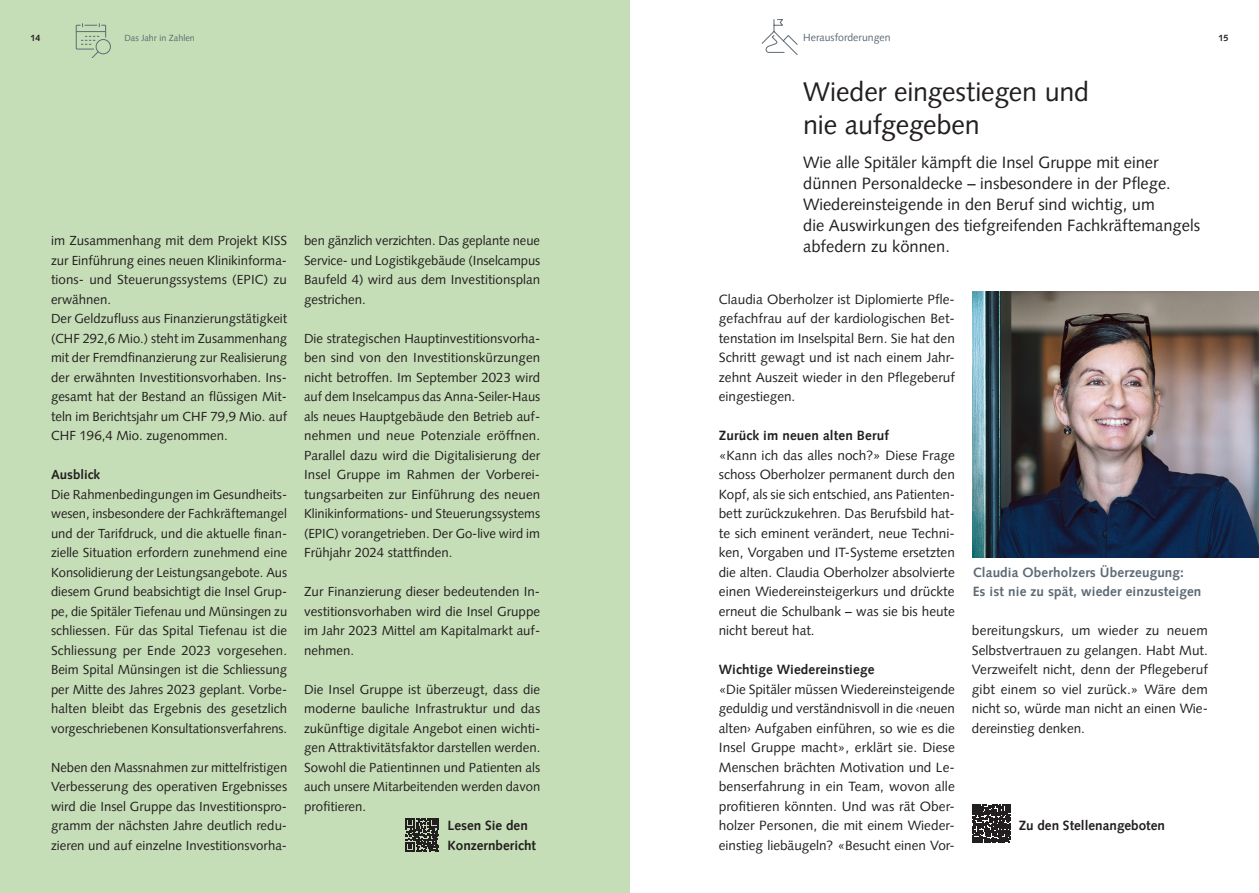
<style>
.page{position:relative;width:1259px;height:893px;background:#fff}
.page>*{position:absolute;margin:0;border:0;box-sizing:border-box;transform-origin:0 0}
.Titel_18pt{font:27px/33px "Syntax LT Pro";letter-spacing:-.01em;color:#231f20}
.Lead_12pt{font:16.5px/21px "Syntax LT Pro";color:#231f20}
.Lauftext_Blocksatz_9{font:13.5px/19.5px "Syntax LT Pro";color:#231f20;text-align:justify}
.Legende_Infos_8pt{font:700 13.5px/19.5px "Syntax LT Pro";letter-spacing:.01em;color:#5d6a75}
.Lauftext_Blocksatz_9-2{font:700 13.5px/19.5px "Syntax LT Pro";color:#231f20}
.Untertitel{font:700 13.5px "Syntax LT Pro";letter-spacing:.01em;color:#231f20}
.Lauftext_Blocksatz_9-3{font:13.2px/19.5px "Syntax LT Pro";color:#231f20;text-align:justify}
.Untertitel-2{font:700 13.2px "Syntax LT Pro";color:#231f20}
.Lauftext_Flattersatz{font:10.5px "Syntax LT Pro";color:#5d6a75}
.Lauftext_Flattersatz-2{font:9px "Syntax LT Pro";color:#5d6a75}
.t1{font:700 9px "Syntax LT Pro";color:#231f20}
</style>
<div class="page">
<div style="left:0;top:0;width:629px;height:893px;background:#c6deb7"></div>
<svg style="left:761px;top:19px;width:36px;height:36px"></svg>
<svg style="left:405px;top:818px;width:34px;height:34px"></svg>
<img style="left:972px;top:291px;width:287px;height:266px">
<svg style="left:972px;top:804px;width:39px;height:39px;background:#423f3f"></svg>
<svg style="left:76px;top:24px;width:35px;height:34px"></svg>
<p class="t1" style="left:30px;top:33px;width:12px">14</p>
<p class="Lauftext_Flattersatz" style="left:803px;top:31px;width:89px">Herausforderungen</p>
<p class="t1" style="left:1218px;top:33px;width:12px">15</p>
<p class="Titel_18pt" style="left:803px;top:75px;width:287px">Wieder eingestiegen und nie aufgegeben</p>
<p class="Lead_12pt" style="left:803px;top:152px;width:398px">Wie alle Spitäler kämpft die Insel Gruppe mit einer dünnen Personaldecke – insbesondere in der Pflege.<br>Wiedereinsteigende in den Beruf sind wichtig, um<br>die Auswirkungen des tiefgreifenden Fachkräftemangels abfedern zu können.</p>
<p class="Lauftext_Flattersatz-2" style="left:124px;top:33px;width:72px">Das Jahr in Zahlen</p>
<p class="Lauftext_Blocksatz_9-3" style="left:51px;top:231px;width:238px">im Zusammenhang mit dem Projekt KISS zur Einführung eines neuen Klinikinforma&shy;tions- und Steuerungssystems (EPIC) zu erwähnen.</p>
<p class="Lauftext_Blocksatz_9-3" style="left:51px;top:309px;width:238px">Der Geldzufluss aus Finanzierungstätigkeit (CHF 292,6 Mio.) steht im Zusammenhang mit der Fremdfinanzierung zur Realisierung der erwähnten Investitionsvorhaben. Ins&shy;gesamt hat der Bestand an flüssigen Mit&shy;teln im Berichtsjahr um CHF 79,9 Mio. auf CHF 196,4 Mio. zugenommen.</p>
<p class="Untertitel-2" style="left:51px;top:467px;width:51px">Ausblick</p>
<p class="Lauftext_Blocksatz_9-3" style="left:51px;top:484px;width:238px">Die Rahmenbedingungen im Gesundheits&shy;wesen, insbesondere der Fachkräftemangel und der Tarifdruck, und die aktuelle finan&shy;zielle Situation erfordern zunehmend eine Konsolidierung der Leistungsangebote. Aus diesem Grund beabsichtigt die Insel Grup&shy;pe, die Spitäler Tiefenau und Münsingen zu schliessen. Für das Spital Tiefenau ist die Schliessung per Ende 2023 vorgesehen.<br>Beim Spital Münsingen ist die Schliessung per Mitte des Jahres 2023 geplant. Vorbe&shy;halten bleibt das Ergebnis des gesetzlich vorgeschriebenen Konsultationsverfahrens.</p>
<p class="Lauftext_Blocksatz_9-3" style="left:51px;top:757px;width:238px">Neben den Massnahmen zur mittelfristigen Verbesserung des operativen Ergebnisses wird die Insel Gruppe das Investitionspro&shy;gramm der nächsten Jahre deutlich redu&shy;zieren und auf einzelne Investitionsvorha-</p>
<p class="Lauftext_Blocksatz_9-3" style="left:304px;top:231px;width:238px">ben gänzlich verzichten. Das geplante neue Service- und Logistikgebäude (Inselcampus Baufeld 4) wird aus dem Investitionsplan gestrichen.</p>
<p class="Lauftext_Blocksatz_9-3" style="left:304px;top:328px;width:238px">Die strategischen Hauptinvestitionsvorha&shy;ben sind von den Investitionskürzungen nicht betroffen. Im September 2023 wird auf dem Inselcampus das Anna-Seiler-Haus als neues Hauptgebäude den Betrieb auf&shy;nehmen und neue Potenziale eröffnen.<br>Parallel dazu wird die Digitalisierung der Insel Gruppe im Rahmen der Vorberei&shy;tungsarbeiten zur Einführung des neuen Klinikinformations- und Steuerungssystems (EPIC) vorangetrieben. Der Go-live wird im Frühjahr 2024 stattfinden.</p>
<p class="Lauftext_Blocksatz_9-3" style="left:304px;top:582px;width:237px">Zur Finanzierung dieser bedeutenden In&shy;vestitionsvorhaben wird die Insel Gruppe im Jahr 2023 Mittel am Kapitalmarkt auf&shy;nehmen.</p>
<p class="Lauftext_Blocksatz_9-3" style="left:304px;top:679px;width:238px">Die Insel Gruppe ist überzeugt, dass die moderne bauliche Infrastruktur und das zukünftige digitale Angebot einen wichti&shy;gen Attraktivitätsfaktor darstellen werden.<br>Sowohl die Patientinnen und Patienten als auch unsere Mitarbeitenden werden davon profitieren.</p>
<p class="Lauftext_Blocksatz_9" style="left:719px;top:289px;width:238px">Claudia Oberholzer ist Diplomierte Pfle&shy;gefachfrau auf der kardiologischen Bet&shy;tenstation im Inselspital Bern. Sie hat den Schritt gewagt und ist nach einem Jahr&shy;zehnt Auszeit wieder in den Pflegeberuf eingestiegen.</p>
<p class="Untertitel" style="left:719px;top:427px;width:172px">Zurück im neuen alten Beruf</p>
<p class="Lauftext_Blocksatz_9" style="left:719px;top:445px;width:238px">«Kann ich das alles noch?» Diese Frage schoss Oberholzer permanent durch den Kopf, als sie sich entschied, ans Patienten&shy;bett zurückzukehren. Das Berufsbild hat&shy;te sich eminent verändert, neue Techni&shy;ken, Vorgaben und IT-Systeme ersetzten die alten. Claudia Oberholzer absolvierte einen Wiedereinsteigerkurs und drückte erneut die Schulbank – was sie bis heute nicht bereut hat.</p>
<p class="Untertitel" style="left:719px;top:661px;width:157px">Wichtige Wiedereinstiege</p>
<p class="Lauftext_Blocksatz_9" style="left:719px;top:679px;width:238px">«Die Spitäler müssen Wiedereinsteigende geduldig und verständnisvoll in die ‹neuen alten› Aufgaben einführen, so wie es die Insel Gruppe macht», erklärt sie. Diese Menschen brächten Motivation und Le&shy;benserfahrung in ein Team, wovon alle profitieren könnten. Und was rät Ober&shy;holzer Personen, die mit einem Wieder&shy;einstieg liebäugeln? «Besucht einen Vor-</p>
<p class="Legende_Infos_8pt" style="left:972px;top:562px;width:230px">Claudia Oberholzers Überzeugung:<br>Es ist nie zu spät, wieder einzusteigen</p>
<p class="Lauftext_Blocksatz_9" style="left:972px;top:621px;width:238px">bereitungskurs, um wieder zu neuem Selbstvertrauen zu gelangen. Habt Mut.<br>Verzweifelt nicht, denn der Pflegeberuf gibt einem so viel zurück.» Wäre dem nicht so, würde man nicht an einen Wie&shy;dereinstieg denken.</p>
<p class="Lauftext_Blocksatz_9-2" style="left:447px;top:816px;width:90px">Lesen Sie den<br>Konzernbericht</p>
<p class="Lauftext_Blocksatz_9-2" style="left:1018px;top:816px;width:148px">Zu den Stellenangeboten</p>
</div>
